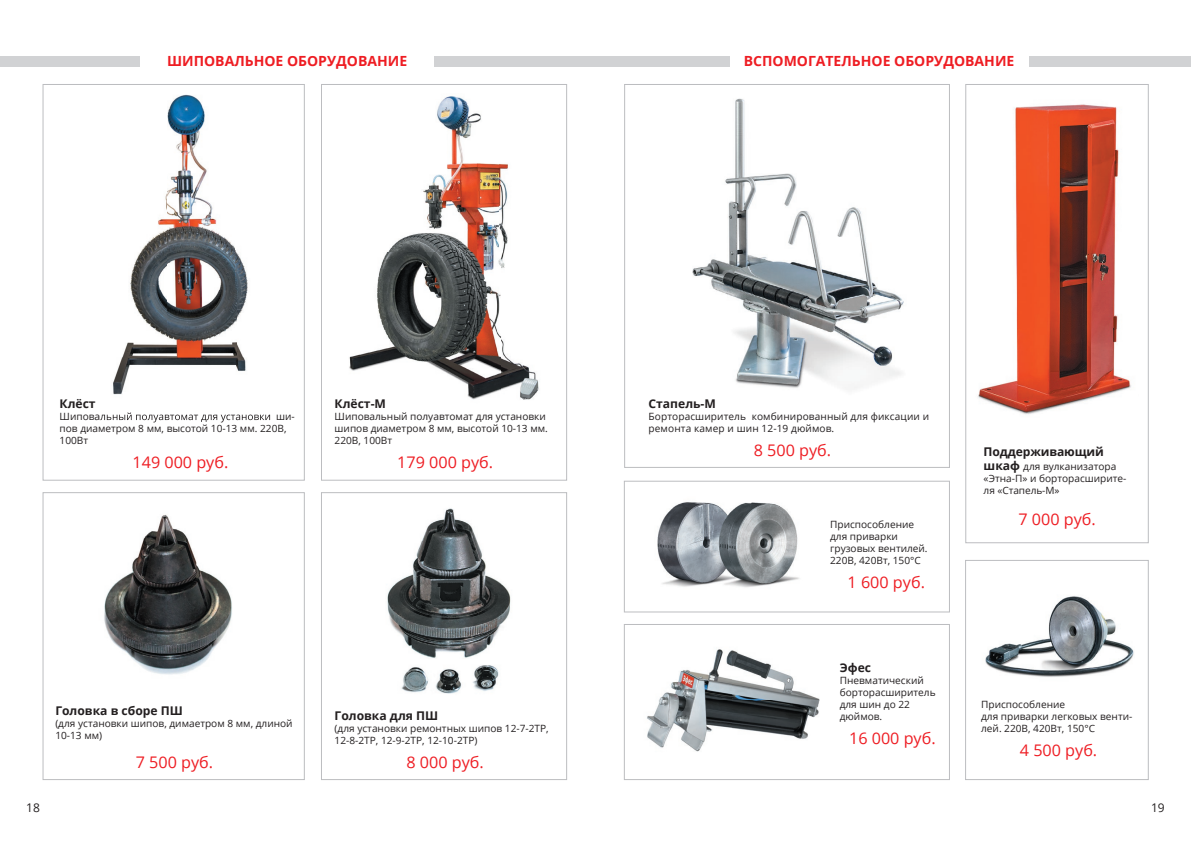
<style>
.page{position:relative;width:1191px;height:842px;background:#fff}
.page>*{position:absolute;margin:0;border:0;box-sizing:border-box;transform-origin:0 0}
.t1{font:16px "Open Sans";color:#ee1d23}
.t2{font:700 14px "Open Sans";color:#ee1d23}
.t3{font:700 12px "Open Sans";color:#231f20}
.t4{font:12px "Open Sans";color:#231f20}
.t5{font:10px/12px "Open Sans";color:#231f20}
.s1{font-weight:700;font-size:12px}
</style>
<div class="page">
<div style="left:43px;top:84px;width:262px;height:397px;border:1px solid #bcbdc0"></div>
<img style="left:113px;top:94px;width:135px;height:329px">
<img style="left:100px;top:412px;width:170px;height:10px">
<img style="left:349px;top:96px;width:190px;height:304px">
<div style="left:321px;top:84px;width:246px;height:397px;border:1px solid #bcbdc0"></div>
<div style="left:0;top:56px;width:595px;height:11px;background:#d1d2d4"></div>
<div style="left:140px;top:49px;width:294px;height:23px;background:#fff"></div>
<img style="left:692px;top:98px;width:212px;height:291px">
<div style="left:582px;top:56px;width:609px;height:11px;background:#d1d2d4"></div>
<div style="left:730px;top:44px;width:298px;height:34px;background:#fff"></div>
<svg style="left:624px;top:624px;width:326px;height:156px"></svg>
<svg style="left:624px;top:481px;width:326px;height:131px"></svg>
<div style="left:965px;top:84px;width:183px;height:459px;border:1px solid #bcbdc0"></div>
<div style="left:624px;top:84px;width:326px;height:384px;border:1px solid #bcbdc0"></div>
<div style="left:965px;top:560px;width:183px;height:220px;border:1px solid #bcbdc0"></div>
<img style="left:638px;top:492px;width:182px;height:103px">
<img style="left:985px;top:596px;width:149px;height:81px">
<img style="left:638px;top:642px;width:189px;height:117px">
<img style="left:978px;top:104px;width:153px;height:311px">
<img style="left:104px;top:514px;width:128px;height:161px">
<img style="left:387px;top:508px;width:124px;height:186px">
<div style="left:321px;top:492px;width:246px;height:288px;border:1px solid #bcbdc0"></div>
<div style="left:43px;top:492px;width:262px;height:288px;border:1px solid #bcbdc0"></div>
<h2 class="t2" style="left:167px;top:51px;width:242px">ШИПОВАЛЬНОЕ ОБОРУДОВАНИЕ</h2>
<h2 class="t2" style="left:743px;top:51px;width:272px">ВСПОМОГАТЕЛЬНОЕ ОБОРУДОВАНИЕ</h2>
<p class="t3" style="left:60px;top:395px;width:38px">Клёст</p>
<p class="t5" style="left:60px;top:422px;width:228px">пов диаметром 8 мм, высотой 10-13 мм. 220В,<br>100Вт</p>
<h1 class="t1" style="left:132px;top:451px;width:97px">149 000 руб.</h1>
<p class="t3" style="left:334px;top:395px;width:53px">Клёст-М</p>
<p class="t5" style="left:334px;top:410px;width:215px">Шиповальный полуавтомат для установки шипов диаметром 8 мм, высотой 10-13 мм.<br>220В, 100Вт</p>
<h1 class="t1" style="left:397px;top:451px;width:97px">179 000 руб.</h1>
<p class="t3" style="left:55px;top:702px;width:129px">Головка в сборе ПШ</p>
<p class="t5" style="left:55px;top:717px;width:239px">(для установки шипов, димаетром 8 мм, длиной<br>10-13 мм)</p>
<h1 class="t1" style="left:136px;top:751px;width:79px">7 500 руб.</h1>
<p class="t3" style="left:334px;top:707px;width:105px">Головка для ПШ</p>
<p class="t5" style="left:334px;top:722px;width:216px">(для установки ремонтных шипов 12-7-2ТР,<br>12-8-2ТР, 12-9-2ТР, 12-10-2ТР)</p>
<h1 class="t1" style="left:406px;top:751px;width:79px">8 000 руб.</h1>
<p class="t3" style="left:648px;top:395px;width:69px">Стапель-М</p>
<p class="t5" style="left:648px;top:410px;width:282px">Борторасширитель комбинированный для фиксации и ремонта камер и шин 12-19 дюймов.</p>
<h1 class="t1" style="left:754px;top:439px;width:79px">8 500 руб.</h1>
<p class="t5" style="left:830px;top:518px;width:99px">Приспособление для приварки грузовых вентилей.<br>220В, 420Вт, 150°C</p>
<h1 class="t1" style="left:847px;top:571px;width:79px">1 600 руб.</h1>
<p class="t3" style="left:839px;top:659px;width:33px">Эфес</p>
<p class="t5" style="left:839px;top:674px;width:97px">Пневматический борторасширитель для шин до 22 дюймов.</p>
<h1 class="t1" style="left:849px;top:727px;width:88px">16 000 руб.</h1>
<p class="t3" style="left:983px;top:443px;width:122px">Поддерживающий</p>
<p class="t5" style="left:983px;top:460px;width:144px"><span class="s1">шкаф</span> для вулканизатора «Этна-П» и борторасширите&shy;ля «Стапель-М»</p>
<h1 class="t1" style="left:1018px;top:508px;width:79px">7 000 руб.</h1>
<p class="t5" style="left:981px;top:698px;width:153px">Приспособление<br>для приварки легковых венти&shy;лей. 220В, 420Вт, 150°C</p>
<h1 class="t1" style="left:1020px;top:739px;width:79px">4 500 руб.</h1>
<p class="t4" style="left:26px;top:800px;width:15px">18</p>
<p class="t4" style="left:1151px;top:800px;width:15px">19</p>
</div>
